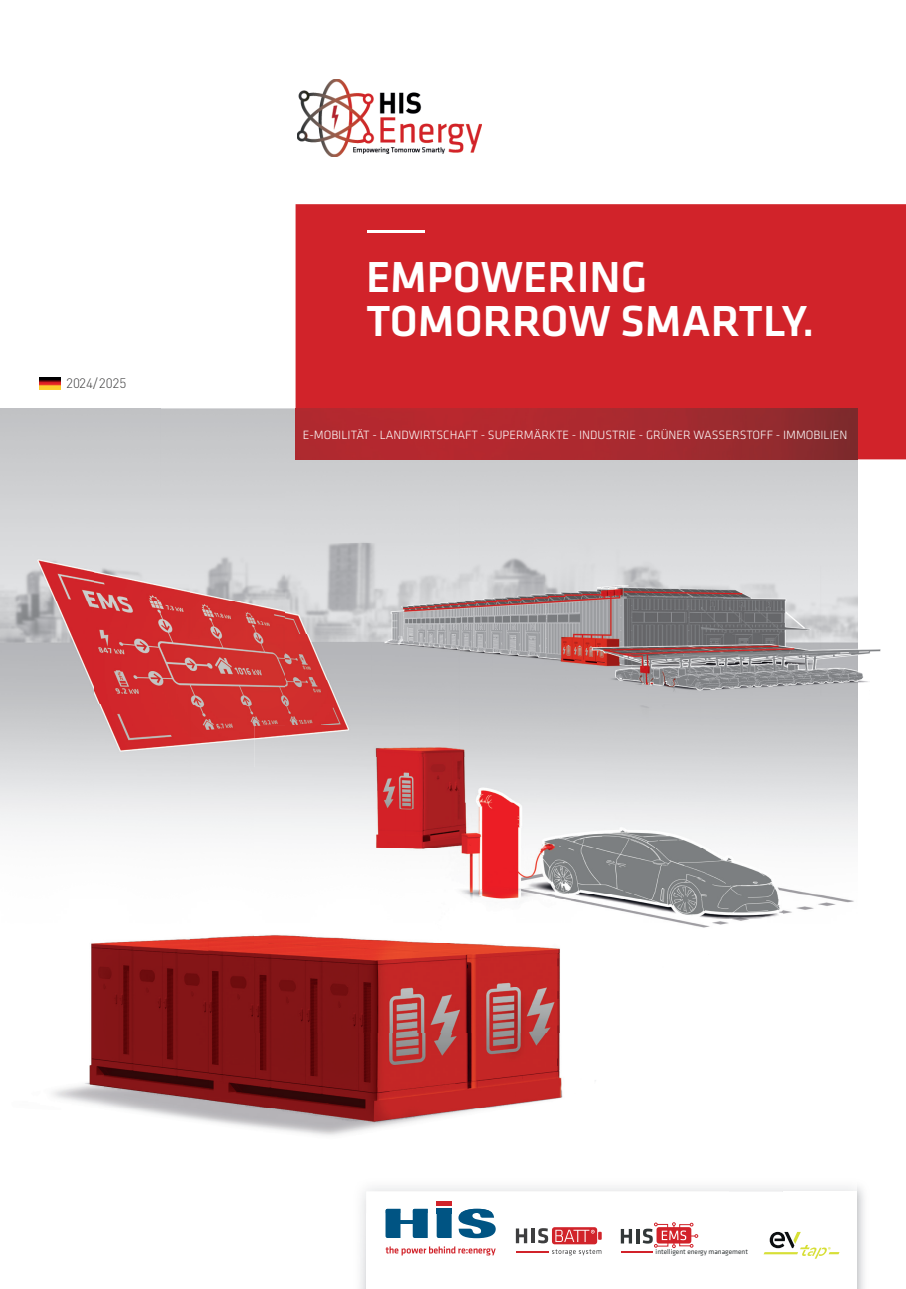
<style>
.page{position:relative;width:906px;height:1289px;background:#fff}
.page>*{position:absolute;margin:0;border:0;box-sizing:border-box;transform-origin:0 0}
.t1{font:500 45px/43.5px "Klavika";color:#fff}
.t2{font:300 13.5px "DIN Pro";color:#3e3e3f}
.t3{font:300 12.45px "Klavika";color:#fff}
.t4{font:7.2px "Klavika";color:#323738}
</style>
<div class="page">
<img style="left:297px;top:79px;width:185px;height:78px">
<div style="left:295px;top:204px;width:611px;height:255px;background:#d1232a"></div>
<div style="left:0;top:408px;width:321px;height:90px;background:#c9cacc"></div>
<div style="left:321px;top:459px;width:536px;height:28px;background:#cccdcf"></div>
<div style="left:0;top:808px;width:405px;height:41px;background:#f4f5f5"></div>
<img style="left:0;top:498px;width:285px;height:310px">
<img style="left:857px;top:757px;width:1px;height:86px">
<img style="left:459px;top:535px;width:398px;height:267px">
<img style="left:405px;top:802px;width:452px;height:92px">
<img style="left:466px;top:894px;width:240px;height:5px">
<img style="left:706px;top:894px;width:148px;height:20px">
<img style="left:255px;top:726px;width:153px;height:82px">
<img style="left:408px;top:757px;width:51px;height:51px">
<img style="left:857px;top:487px;width:24px;height:270px">
<div style="left:285px;top:487px;width:156px;height:11px;background:#d0d1d3"></div>
<img style="left:285px;top:498px;width:174px;height:259px">
<img style="left:295px;top:408px;width:562px;height:51px">
<hr style="left:367px;top:230px;width:57px;height:2px;background:#fff">
<img style="left:857px;top:1235px;width:1px;height:53px">
<svg style="left:458px;top:1213px;width:38px;height:25px"></svg>
<svg style="left:436px;top:1213px;width:15px;height:24px"></svg>
<svg style="left:385px;top:1213px;width:43px;height:24px"></svg>
<svg style="left:386px;top:1246px;width:110px;height:9px"></svg>
<svg style="left:516px;top:1228px;width:11px;height:15px"></svg>
<hr style="left:531px;top:1228px;width:3px;height:15px;background:#3e3e3f">
<hr style="left:516px;top:1251px;width:32px;height:1px;background:#d1232a">
<svg style="left:538px;top:1227px;width:64px;height:28px"></svg>
<svg style="left:621px;top:1229px;width:11px;height:14px"></svg>
<hr style="left:636px;top:1228px;width:3px;height:15px;background:#323738">
<hr style="left:621px;top:1251px;width:32px;height:1px;background:#d2222a">
<svg style="left:643px;top:1222px;width:55px;height:25px"></svg>
<svg style="left:763px;top:1231px;width:76px;height:27px"></svg>
<img style="left:52px;top:935px;width:209px;height:173px">
<img style="left:261px;top:1032px;width:335px;height:76px">
<img style="left:119px;top:1108px;width:298px;height:28px">
<img style="left:417px;top:1108px;width:71px;height:13px">
<img style="left:255px;top:899px;width:527px;height:133px">
<img style="left:366px;top:1191px;width:416px;height:22px">
<img style="left:437px;top:1201px;width:15px;height:4px">
<img style="left:460px;top:1208px;width:32px;height:5px">
<img style="left:437px;top:1208px;width:14px;height:5px">
<img style="left:385px;top:1208px;width:43px;height:5px">
<img style="left:39px;top:377px;width:21px;height:12px">
<p class="t2" style="left:66px;top:373px;width:62px">2024/2025</p>
<h1 class="t1" style="left:366px;top:256px;width:450px">EMPOWERING<br>TOMORROW SMARTLY.</h1>
<p class="t3" style="left:303px;top:428px;width:546px">E-MOBILITÄT - LANDWIRTSCHAFT - SUPERMÄRKTE - INDUSTRIE - GRÜNER WASSERSTOFF - IMMOBILIEN</p>
<p class="t4" style="left:655px;top:1247px;width:94px">intelligent energy management</p>
</div>
